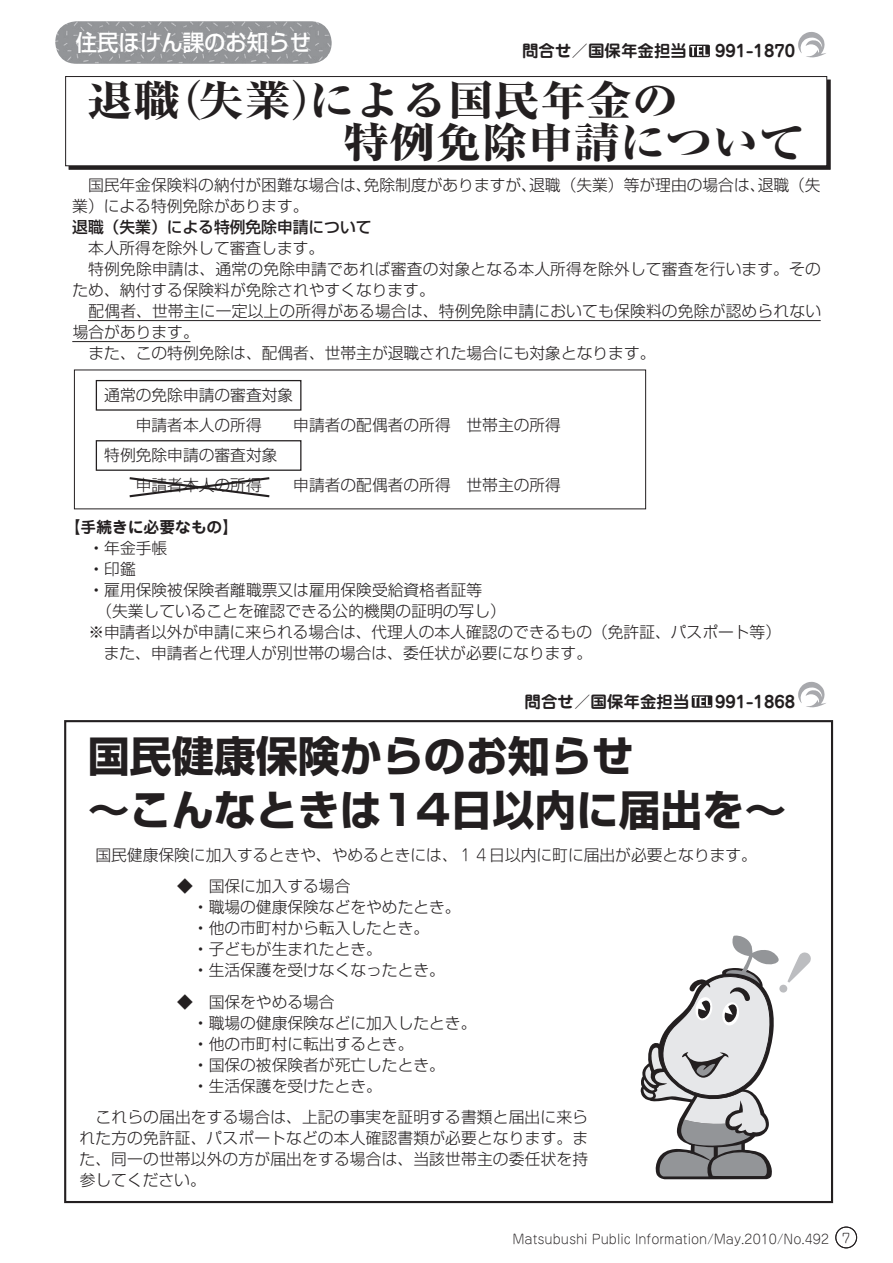
<style>
.page{position:relative;width:893px;height:1263px;background:#fff}
.page>*{position:absolute;margin:0;border:0;box-sizing:border-box;transform-origin:0 0}
.t1{font:700 42px/54px "Shin Go Pro";color:#231f20}
.t2{font:800 42px/42px "Ryumin Pro";color:#231f20;scale:1.1 1}
.t3{font:500 22.5px "Shin Go Pro";color:#fff;scale:.95 1}
.t4{font:700 16.5px "Jun 501 Pro";color:#231f20}
.t5{font:300 15.75px/21px "Shin Go Pro";color:#231f20}
.t6{font:500 15.75px "Shin Go Pro";color:#231f20}
.t7{font:700 15.75px "Jun 501 Pro";color:#231f20}
.t8{font:300 12.9px "Jun 101 Pro";color:#231f20}
.s1{font-weight:500}
.s2{font-family:"Jun 101 Pro"}
</style>
<div class="page">
<div style="left:96px;top:380px;width:205px;height:31px;border:1px solid #231f20"></div>
<div style="left:96px;top:440px;width:205px;height:31px;border:1px solid #231f20"></div>
<div style="left:64px;top:720px;width:769px;height:483px;border:2px solid #231f20"></div>
<svg style="left:692px;top:695px;width:20px;height:13px"></svg>
<div style="left:836px;top:1227px;width:21px;height:21px;border:1px solid #231f20;border-radius:50%"></div>
<hr style="left:88px;top:320px;width:733px;height:1px;background:#231f20">
<hr style="left:72px;top:341px;width:118px;height:1px;background:#231f20">
<svg style="left:129px;top:477px;width:141px;height:21px"></svg>
<svg style="left:641px;top:935px;width:170px;height:244px"></svg>
<div style="left:69px;top:80px;width:762px;height:90px;background:#231f20;border:1px solid #231f20"></div>
<svg style="left:689px;top:45px;width:21px;height:12px"></svg>
<svg style="left:798px;top:32px;width:28px;height:25px"></svg>
<svg style="left:798px;top:682px;width:28px;height:25px"></svg>
<img style="left:55px;top:21px;width:277px;height:43px">
<div style="left:66px;top:77px;width:761px;height:89px;background:#fff"></div>
<div style="left:65px;top:76px;width:762px;height:90px;border:1px solid #231f20"></div>
<h2 class="t3" style="left:76px;top:24px;width:249px">住民ほけん課のお知らせ</h2>
<h1 class="t2" style="left:343px;top:76px;width:421px;text-indent:-256px">退職（失業）による国民年金の<br>特例免除申請について</h1>
<p class="t4" style="left:522px;top:38px;width:166px">問合せ／国保年金担当</p>
<p class="t4" style="left:715px;top:38px;width:82px">991-1870</p>
<p class="t5" style="left:72px;top:173px;width:750px;text-indent:16px">国民年金保険料の納付が困難な場合は、免除制度がありますが、退職（失業）等が理由の場合は、退職（失業）による特例免除があります。</p>
<p class="t6" style="left:72px;top:214px;width:301px">退職（失業）による特例免除申請について</p>
<p class="t5" style="left:88px;top:236px;width:238px">本人所得を除外して審査します。</p>
<p class="t5" style="left:88px;top:257px;width:734px">特例免除申請は、通常の免除申請であれば審査の対象となる本人所得を除外して審査を行います。その</p>
<p class="t5" style="left:73px;top:278px;width:364px">ため、納付する保険料が免除されやすくなります。</p>
<p class="t5" style="left:88px;top:299px;width:734px">配偶者、世帯主に一定以上の所得がある場合は、特例免除申請においても保険料の免除が認められない</p>
<p class="t5" style="left:73px;top:320px;width:127px">場合があります。</p>
<p class="t5" style="left:88px;top:341px;width:568px">また、この特例免除は、配偶者、世帯主が退職された場合にも対象となります。</p>
<p class="t5" style="left:104px;top:378px;width:190px;line-height:30px;text-align:center">通常の免除申請の審査対象申請者本人の所得</p>
<p class="t5" style="left:293px;top:413px;width:269px">申請者の配偶者の所得 世帯主の所得</p>
<p class="t5" style="left:136px;top:438px;width:143px;line-height:30px;text-indent:-32px">特例免除申請の審査対象申請者本人の所得</p>
<p class="t5" style="left:293px;top:473px;width:269px">申請者の配偶者の所得 世帯主の所得</p>
<p class="t7" style="left:65px;top:515px;width:175px">【手続きに必要なもの】</p>
<p class="t5" style="left:88px;top:536px;width:80px"><span class="s1">・</span>年金手帳</p>
<p class="t5" style="left:88px;top:557px;width:49px"><span class="s1">・</span>印鑑</p>
<p class="t5" style="left:88px;top:578px;width:395px"><span class="s1">・</span>雇用保険被保険者離職票又は雇用保険受給資格者証等</p>
<p class="t5" style="left:96px;top:599px;width:411px">（失業していることを確認できる公的機関の証明の写し）</p>
<p class="t5" style="left:88px;top:620px;width:694px"><span class="s2">※</span>申請者以外が申請に来られる場合は、代理人の本人確認のできるもの（免許証、パスポート等）</p>
<p class="t5" style="left:104px;top:641px;width:490px">また、申請者と代理人が別世帯の場合は、委任状が必要になります。</p>
<p class="t4" style="left:525px;top:689px;width:166px">問合せ／国保年金担当</p>
<p class="t4" style="left:715px;top:689px;width:82px">991-1868</p>
<h1 class="t1" style="left:88px;top:724px;width:700px">国民健康保険からのお知らせ<br>〜こんなときは14日以内に届出を〜</h1>
<p class="t5" style="left:95px;top:842px;width:663px">国民健康保険に加入するときや、やめるときには、<span class="s2">１４</span>日以内に町に届出が必要となります。</p>
<p class="t5" style="left:193px;top:874px;width:269px;text-indent:-16px"><span class="s2">◆</span> 国保に加入する場合<br><span class="s1">・</span>職場の健康保険などをやめたとき。<span class="s1">・</span>他の市町村から転入したとき。<br><span class="s1">・</span>子どもが生まれたとき。<br><span class="s1">・</span>生活保護を受けなくなったとき。</p>
<p class="t5" style="left:193px;top:989px;width:285px;text-indent:-16px"><span class="s2">◆</span> 国保をやめる場合<br><span class="s1">・</span>職場の健康保険などに加入したとき。<span class="s1">・</span>他の市町村に転出するとき。<br><span class="s1">・</span>国保の被保険者が死亡したとき。<br><span class="s1">・</span>生活保護を受けたとき。</p>
<p class="t5" style="left:80px;top:1105px;width:510px;text-align:justify;text-indent:16px">これらの届出をする場合は、上記の事実を証明する書類と届出に来られた方の免許証、パスポートなどの本人確認書類が必要となります。また、同一の世帯以外の方が届出をする場合は、当該世帯主の委任状を持参してください。</p>
<p class="t8" style="left:512px;top:1229px;width:339px">Matsubushi Public Information/May.2010/No.492 7</p>
</div>
